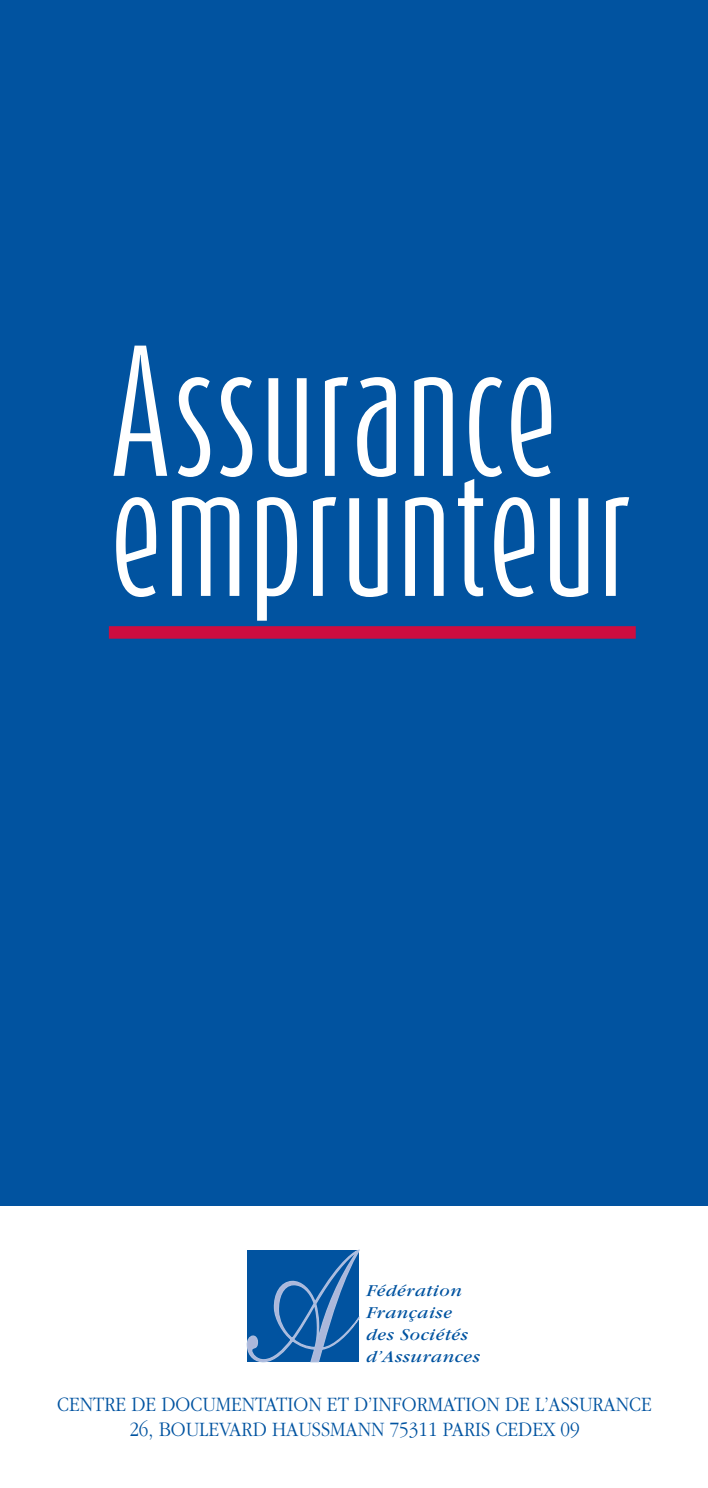
<style>
.page{position:relative;width:708px;height:1488px;background:#fff}
.page>*{position:absolute;margin:0;border:0;box-sizing:border-box;transform-origin:0 0}
.t1{font:155px/120px "Schmalhans";letter-spacing:-.005em;color:#fff}
.t2{font:300 21.25px/25px "Garamond";color:#0153a0;text-align:center;scale:.9 1}
.t3{font:italic 17.25px/22px "Garamond";letter-spacing:.025em;color:#0153a0;scale:1.1 1}
</style>
<div class="page">
<div style="left:0;top:0;width:708px;height:1205px;background:#0153a0"></div>
<div style="left:109px;top:626px;width:526px;height:12px;background:#cd0d40"></div>
<svg style="left:247px;top:1249px;width:113px;height:114px"></svg>
<h1 class="t1" style="left:109px;top:369px;width:526px">Assurance emprunteur</h1>
<p class="t3" style="left:366px;top:1281px;width:105px">Fédération<br>Française des Sociétés d’Assurances</p>
<p class="t2" style="left:57px;top:1393px;width:662px">CENTRE DE DOCUMENTATION ET D’INFORMATION DE L’ASSURANCE<br>26, BOULEVARD HAUSSMANN 75311 PARIS CEDEX 09</p>
</div>
